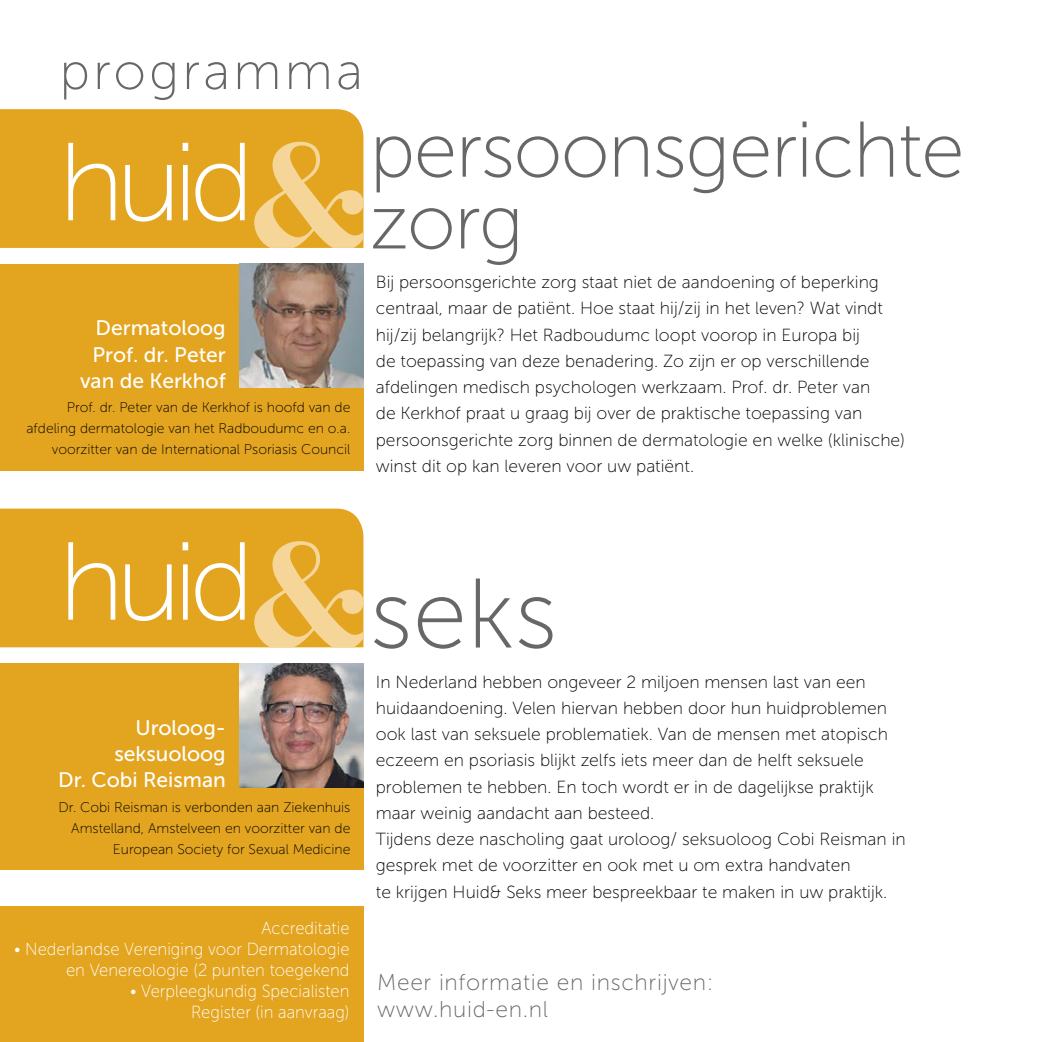
<style>
.page{position:relative;width:1042px;height:1042px;background:#fff}
.page>*{position:absolute;margin:0;border:0;box-sizing:border-box;transform-origin:0 0}
.t1{font:110.6px "Museo Sans 100";letter-spacing:-.075em;color:#fff}
.t2{font:98.52px "Museo Sans 100";color:#676766}
.t3{font:78.75px/71.8px "Museo Sans 100";letter-spacing:-.02em;color:#676766}
.t4{font:52.5px "Museo Sans 100";letter-spacing:.06em;color:#676766}
.t5{font:22.75px "Museo Sans 100";letter-spacing:.03em;color:#676766}
.t6{font:21px/26.2px "Museo Sans 500";color:#fff;text-align:right}
.t7{font:17.5px/26.2px "Museo Sans 100";color:#000}
.t8{font:17.5px/21px "Museo Sans 100";color:#fff;text-align:right;scale:.95 1}
.t9{font:14px/21px "Museo Sans 100";color:#000;text-align:right}
.s1{font-family:"Bauer Bodoni Std";font-weight:700;font-size:155.92px;color:#f6d698}
</style>
<div class="page">
<div style="left:0;top:905px;width:363px;height:137px;background:#e3a41f"></div>
<div style="left:0;top:663px;width:363px;height:207px;background:#e3a41f"></div>
<div style="left:0;top:508px;width:363px;height:139px;background:#e3a41f"></div>
<img style="left:239px;top:663px;width:124px;height:124px">
<div style="left:0;top:264px;width:363px;height:206px;background:#e3a41f"></div>
<div style="left:0;top:109px;width:363px;height:139px;background:#e3a41f"></div>
<img style="left:239px;top:264px;width:124px;height:124px">
<p class="t4" style="left:60px;top:43px;width:305px">programma</p>
<p class="t3" style="left:370px;top:115px;width:596px">persoonsgerichte zorg</p>
<p class="t7" style="left:376px;top:269px;width:531px">Bij persoonsgerichte zorg staat niet de aandoening of beperking centraal, maar de patiënt. Hoe staat hij/zij in het leven? Wat vindt hij/zij belangrijk? Het Radboudumc loopt voorop in Europa bij<br>de toepassing van deze benadering. Zo zijn er op verschillende afdelingen medisch psychologen werkzaam. Prof. dr. Peter van<br>de Kerkhof praat u graag bij over de praktische toepassing van persoonsgerichte zorg binnen de dermatologie en welke (klinische) winst dit op kan leveren voor uw patiënt.</p>
<h1 class="t1" style="left:58px;top:124px;width:322px">huid<span class="s1">&amp;</span></h1>
<p class="t6" style="left:80px;top:315px;width:147px">Dermatoloog<br>Prof. dr. Peter van de Kerkhof</p>
<p class="t9" style="left:27px;top:397px;width:325px">Prof. dr. Peter van de Kerkhof is hoofd van de afdeling dermatologie van het Radboudumc en o.a. voorzitter van de International Psoriasis Council</p>
<h1 class="t1" style="left:58px;top:523px;width:322px">huid<span class="s1">&amp;</span></h1>
<p class="t2" style="left:370px;top:561px;width:189px">seks</p>
<p class="t7" style="left:376px;top:669px;width:514px">In Nederland hebben ongeveer 2 miljoen mensen last van een huidaandoening. Velen hiervan hebben door hun huidproblemen ook last van seksuele problematiek. Van de mensen met atopisch eczeem en psoriasis blijkt zelfs iets meer dan de helft seksuele problemen te hebben. En toch wordt er in de dagelijkse praktijk maar weinig aandacht aan besteed.</p>
<p class="t7" style="left:376px;top:826px;width:531px">Tijdens deze nascholing gaat uroloog/ seksuoloog Cobi Reisman in gesprek met de voorzitter en ook met u om extra handvaten<br>te krijgen Huid&amp; Seks meer bespreekbaar te maken in uw praktijk.</p>
<p class="t6" style="left:58px;top:714px;width:169px">Uroloog&shy;seksuoloog<br>Dr. Cobi Reisman</p>
<p class="t9" style="left:58px;top:797px;width:293px">Dr. Cobi Reisman is verbonden aan Ziekenhuis<br>Amstelland, Amstelveen en voorzitter van de<br>European Society for Sexual Medicine</p>
<p class="t8" style="left:262px;top:917px;width:94px">Accreditatie</p>
<p class="t8" style="left:14px;top:938px;width:354px">• Nederlandse Vereniging voor Dermatologie en Venereologie (2 punten toegekend</p>
<p class="t8" style="left:130px;top:980px;width:232px">• Verpleegkundig Specialisten<br>Register (in aanvraag)</p>
<p class="t5" style="left:377px;top:970px;width:338px">Meer informatie en inschrijven:</p>
<p class="t5" style="left:377px;top:997px;width:172px">www.huid-en.nl</p>
</div>
